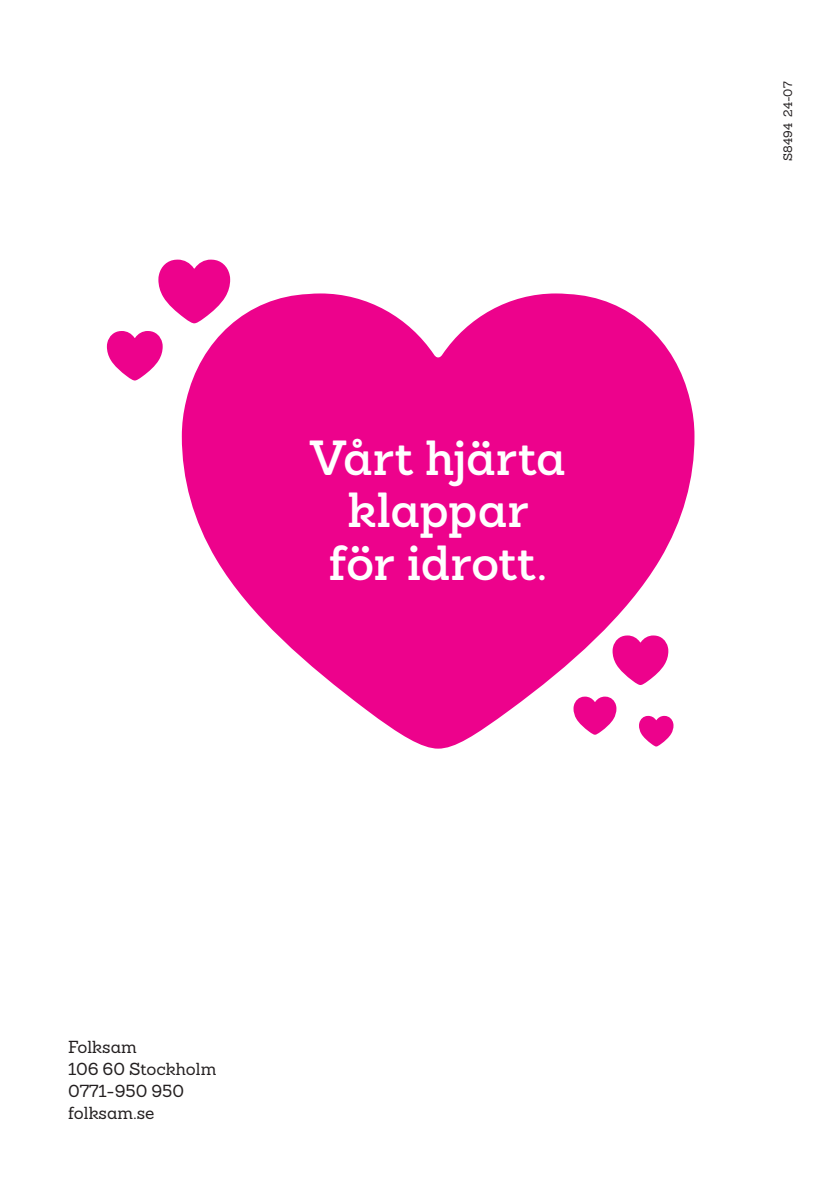
<style>
.page{position:relative;width:840px;height:1191px;background:#fff}
.page>*{position:absolute;margin:0;border:0;box-sizing:border-box;transform-origin:0 0}
.Rubrik_2_24_26{font:600 48px/52px "Sanchez Folksam";letter-spacing:-.01em;color:#fff;text-align:center}
.Brödtext_8_5_11{font:500 17px "Sanchez Folksam";color:#231f20}
.Trycksaksnummer_6_7{font:500 12px "Sanchez Folksam";color:#231f20}
</style>
<div class="page">
<svg style="left:182px;top:293px;width:512px;height:455px;fill:#ed028c"></svg>
<svg style="left:158px;top:260px;width:72px;height:63px"></svg>
<svg style="left:107px;top:331px;width:56px;height:49px"></svg>
<svg style="left:612px;top:635px;width:56px;height:50px"></svg>
<svg style="left:573px;top:696px;width:43px;height:38px"></svg>
<svg style="left:638px;top:716px;width:35px;height:30px"></svg>
<p class="Rubrik_2_24_26" style="left:310px;top:432px;width:256px">Vårt hjärta klappar för idrott.</p>
<p class="Brödtext_8_5_11" style="left:68px;top:1035px;width:70px">Folksam</p>
<p class="Brödtext_8_5_11" style="left:68px;top:1057px;width:150px">106 60 Stockholm</p>
<p class="Brödtext_8_5_11" style="left:68px;top:1079px;width:118px">0771-950 950</p>
<p class="Brödtext_8_5_11" style="left:68px;top:1101px;width:88px">folksam.se</p>
<p class="Trycksaksnummer_6_7" style="left:779px;top:161px;width:80px;rotate:-90deg">S8494 24-07</p>
</div>
